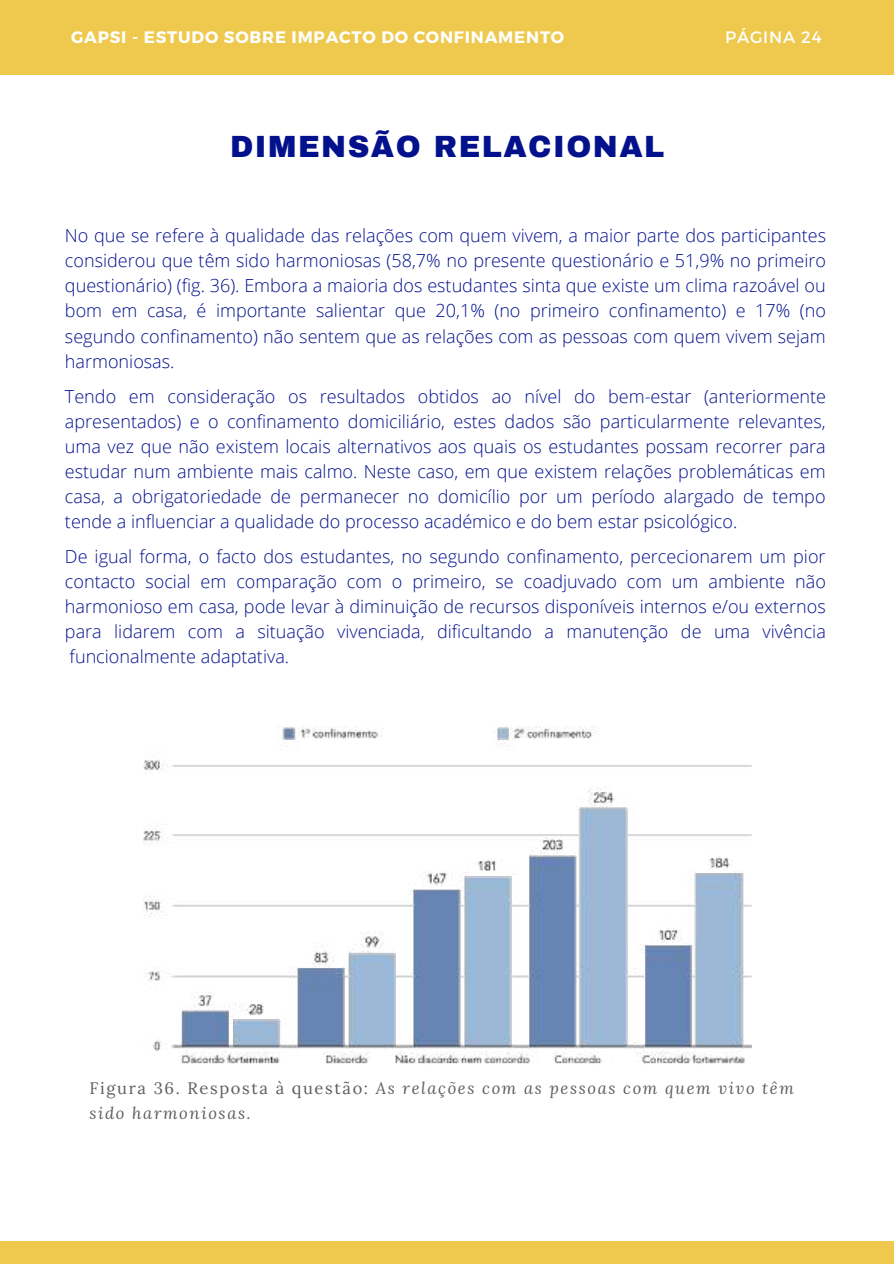
<style>
.page{position:relative;width:894px;height:1264px;background:#fff}
.page>*{position:absolute;margin:0;border:0;box-sizing:border-box;transform-origin:0 0}
.t1{font:900 30px "Archivo";letter-spacing:.05em;color:#03118d}
.t2{font:300 18px/25px "Open Sans";color:#03118d;text-align:justify}
.t3{font:italic 16.5px/25.5px "Lora";letter-spacing:.1em;color:#5e5e5e}
.t4{font:700 16.5px "Montserrat";letter-spacing:.05em;color:#fff}
.t5{font:16.5px "Montserrat";letter-spacing:.05em;color:#fff}
.s1{font-style:normal}
</style>
<div class="page">
<div style="left:0;top:0;width:893px;height:74px;background:#eec94d"></div>
<div style="left:0;top:1241px;width:893px;height:22px;background:#eec94d"></div>
<img style="left:143px;top:726px;width:608px;height:338px">
<p class="t4" style="left:71px;top:27px;width:494px">GAPSI - ESTUDO SOBRE IMPACTO DO CONFINAMENTO</p>
<p class="t5" style="left:724px;top:27px;width:98px">PÁGINA 24</p>
<h1 class="t1" style="left:230px;top:131px;width:435px">DIMENSÃO RELACIONAL</h1>
<p class="t2" style="left:65px;top:223px;width:762px">No que se refere à qualidade das relações com quem vivem, a maior parte dos participantes considerou que têm sido harmoniosas (58,7% no presente questionário e 51,9% no primeiro questionário) (fig. 36). Embora a maioria dos estudantes sinta que existe um clima razoável ou bom em casa, é importante salientar que 20,1% (no primeiro confinamento) e 17% (no segundo confinamento) não sentem que as relações com as pessoas com quem vivem sejam harmoniosas.</p>
<p class="t2" style="left:65px;top:383px;width:762px">Tendo em consideração os resultados obtidos ao nível do bem-estar (anteriormente apresentados) e o confinamento domiciliário, estes dados são particularmente relevantes, uma vez que não existem locais alternativos aos quais os estudantes possam recorrer para estudar num ambiente mais calmo. Neste caso, em que existem relações problemáticas em casa, a obrigatoriedade de permanecer no domicílio por um período alargado de tempo tende a influenciar a qualidade do processo académico e do bem estar psicológico.</p>
<p class="t2" style="left:65px;top:543px;width:762px">De igual forma, o facto dos estudantes, no segundo confinamento, percecionarem um pior contacto social em comparação com o primeiro, se coadjuvado com um ambiente não harmonioso em casa, pode levar à diminuição de recursos disponíveis internos e/ou externos para lidarem com a situação vivenciada, dificultando a manutenção de uma vivência funcionalmente adaptativa.</p>
<p class="t3" style="left:89px;top:1074px;width:705px"><span class="s1">Figura 36. Resposta à questão:</span> As relações com as pessoas com quem vivo têm sido harmoniosas.</p>
</div>
